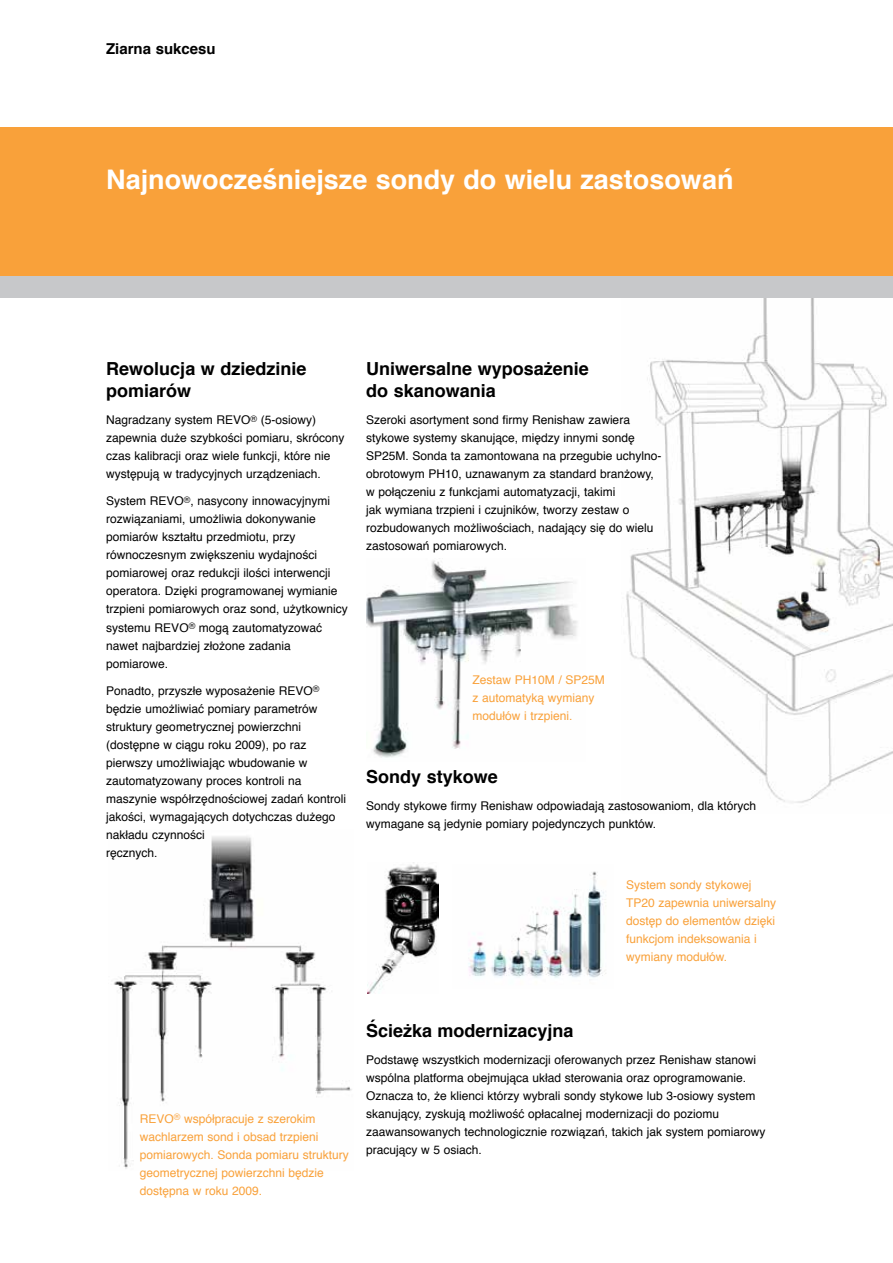
<style>
.page{position:relative;width:893px;height:1263px;background:#fff}
.page>*{position:absolute;margin:0;border:0;box-sizing:border-box;transform-origin:0 0}
.t1{font:700 27px "Helvetica";color:#fff}
.t2{font:700 18px/22.5px "Helvetica";color:#000}
.t3{font:700 15px "Helvetica";color:#000}
.t4{font:12px/18px "Helvetica";color:#000}
.t5{font:12px/18px "Helvetica";color:#f9a13a}
</style>
<div class="page">
<img style="left:367px;top:560px;width:211px;height:198px">
<img style="left:114px;top:836px;width:238px;height:333px">
<img style="left:626px;top:298px;width:267px;height:505px">
<div style="left:0;top:128px;width:893px;height:148px;background:#f9a13a"></div>
<div style="left:0;top:276px;width:893px;height:22px;background:#c7c8ca"></div>
<img style="left:367px;top:862px;width:71px;height:132px">
<img style="left:468px;top:871px;width:138px;height:107px">
<p class="t3" style="left:106px;top:36px;width:111px">Ziarna sukcesu</p>
<h1 class="t1" style="left:106px;top:158px;width:629px">Najnowocześniejsze sondy do wielu zastosowań</h1>
<h2 class="t2" style="left:106px;top:358px;width:202px">Rewolucja w dziedzinie pomiarów</h2>
<p class="t4" style="left:106px;top:412px;width:240px">Nagradzany system REVO<sup>®</sup> (5-osiowy) zapewnia duże szybkości pomiaru, skrócony czas kalibracji oraz wiele funkcji, które nie występują w tradycyjnych urządzeniach.</p>
<p class="t4" style="left:106px;top:493px;width:243px">System REVO<sup>®</sup>, nasycony innowacyjnymi rozwiązaniami, umożliwia dokonywanie pomiarów kształtu przedmiotu, przy równoczesnym zwiększeniu wydajności pomiarowej oraz redukcji ilości interwencji operatora. Dzięki programowanej wymianie trzpieni pomiarowych oraz sond, użytkownicy systemu REVO<sup>®</sup> mogą zautomatyzować nawet najbardziej złożone zadania pomiarowe.</p>
<p class="t4" style="left:106px;top:682px;width:241px">Ponadto, przyszłe wyposażenie REVO<sup>® </sup>będzie umożliwiać pomiary parametrów struktury geometrycznej powierzchni (dostępne w ciągu roku 2009), po raz pierwszy umożliwiając wbudowanie w zautomatyzowany proces kontroli na maszynie współrzędnościowej zadań kontroli jakości, wymagających dotychczas dużego nakładu czynności<br>ręcznych.</p>
<h2 class="t2" style="left:366px;top:358px;width:224px">Uniwersalne wyposażenie do skanowania</h2>
<p class="t4" style="left:366px;top:412px;width:297px">Szeroki asortyment sond firmy Renishaw zawiera stykowe systemy skanujące, między innymi sondę SP25M. Sonda ta zamontowana na przegubie uchylno&shy;obrotowym PH10, uznawanym za standard branżowy, w połączeniu z funkcjami automatyzacji, takimi<br>jak wymiana trzpieni i czujników, tworzy zestaw o rozbudowanych możliwościach, nadający się do wielu zastosowań pomiarowych.</p>
<p class="t5" style="left:472px;top:671px;width:134px">Zestaw PH10M / SP25M z automatyką wymiany modułów i trzpieni.</p>
<h2 class="t2" style="left:366px;top:766px;width:133px">Sondy stykowe</h2>
<p class="t4" style="left:366px;top:797px;width:391px">Sondy stykowe firmy Renishaw odpowiadają zastosowaniom, dla których wymagane są jedynie pomiary pojedynczych punktów.</p>
<p class="t5" style="left:626px;top:876px;width:152px">System sondy stykowej<br>TP20 zapewnia uniwersalny dostęp do elementów dzięki funkcjom indeksowania i wymiany modułów.</p>
<p class="t5" style="left:140px;top:1110px;width:211px">REVO<sup>®</sup> współpracuje z szerokim wachlarzem sond i obsad trzpieni pomiarowych. Sonda pomiaru struktury geometrycznej powierzchni będzie dostępna w roku 2009.</p>
<h2 class="t2" style="left:366px;top:1019px;width:209px">Ścieżka modernizacyjna</h2>
<p class="t4" style="left:366px;top:1051px;width:401px">Podstawę wszystkich modernizacji oferowanych przez Renishaw stanowi wspólna platforma obejmująca układ sterowania oraz oprogramowanie.<br>Oznacza to, że klienci którzy wybrali sondy stykowe lub 3-osiowy system skanujący, zyskują możliwość opłacalnej modernizacji do poziomu zaawansowanych technologicznie rozwiązań, takich jak system pomiarowy pracujący w 5 osiach.</p>
</div>
